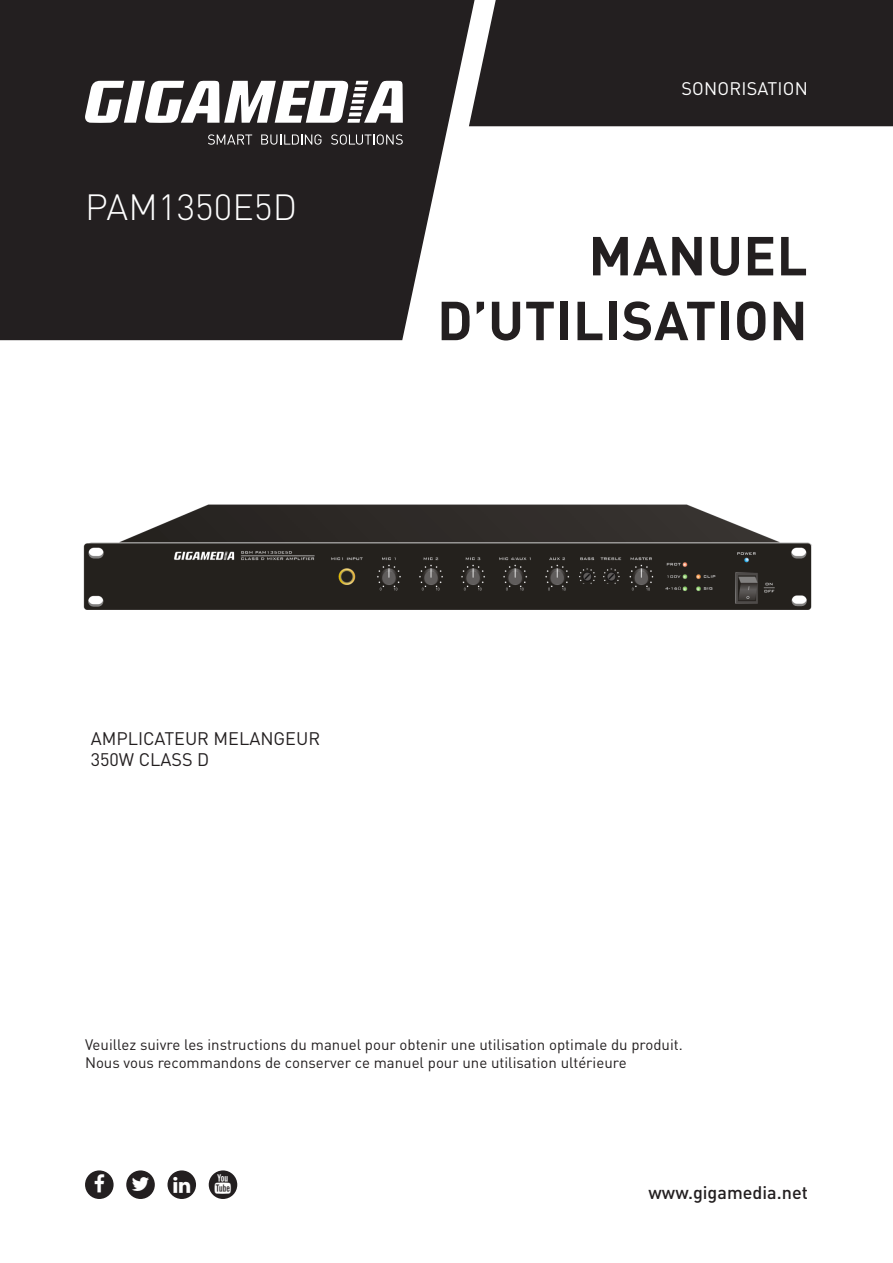
<style>
.page{position:relative;width:893px;height:1263px;background:#fff}
.page>*{position:absolute;margin:0;border:0;box-sizing:border-box;transform-origin:0 0}
.t1{font:700 54px "DINOT";letter-spacing:.01em;color:#231f20}
.t2{font:300 36px "DINOT";letter-spacing:.005em;color:#fff}
.t3{font:18px "DINOT";color:#231f20}
.t4{font:500 18px "DINOT";color:#231f20}
.t5{font:18px "DINOT";letter-spacing:.01em;color:#fff}
.t6{font:15px/18px "DINOT";color:#231f20}
</style>
<div class="page">
<svg style="left:0;top:0;width:475px;height:340px;background:#353132"></svg>
<div style="left:469px;top:0;width:424px;height:126px;background:#231f20"></div>
<svg style="left:85px;top:81px;width:318px;height:42px"></svg>
<svg style="left:208px;top:134px;width:44px;height:11px"></svg>
<svg style="left:261px;top:134px;width:60px;height:11px"></svg>
<svg style="left:331px;top:134px;width:72px;height:11px"></svg>
<div style="left:85px;top:1170px;width:29px;height:29px;background:#231f20;border-radius:50%"></div>
<div style="left:126px;top:1170px;width:29px;height:29px;background:#231f20;border-radius:50%"></div>
<div style="left:209px;top:1170px;width:28px;height:29px;background:#231f20;border-radius:50%"></div>
<div style="left:167px;top:1170px;width:29px;height:29px;background:#231f20;border-radius:50%"></div>
<img style="left:83px;top:504px;width:729px;height:106px">
<p class="t2" style="left:85px;top:180px;width:213px">PAM1350E5D</p>
<p class="t5" style="left:681px;top:74px;width:128px">SONORISATION</p>
<p class="t1" style="left:588px;top:214px;width:221px">MANUEL</p>
<p class="t1" style="left:437px;top:278px;width:372px">D’UTILISATION</p>
<p class="t3" style="left:91px;top:724px;width:231px">AMPLICATEUR MELANGEUR</p>
<p class="t3" style="left:91px;top:746px;width:120px">350W CLASS D</p>
<p class="t6" style="left:85px;top:1034px;width:599px">Veuillez suivre les instructions du manuel pour obtenir une utilisation optimale du produit.<br>Nous vous recommandons de conserver ce manuel pour une utilisation ultérieure</p>
<p class="t4" style="left:648px;top:1179px;width:161px">www.gigamedia.net</p>
</div>
